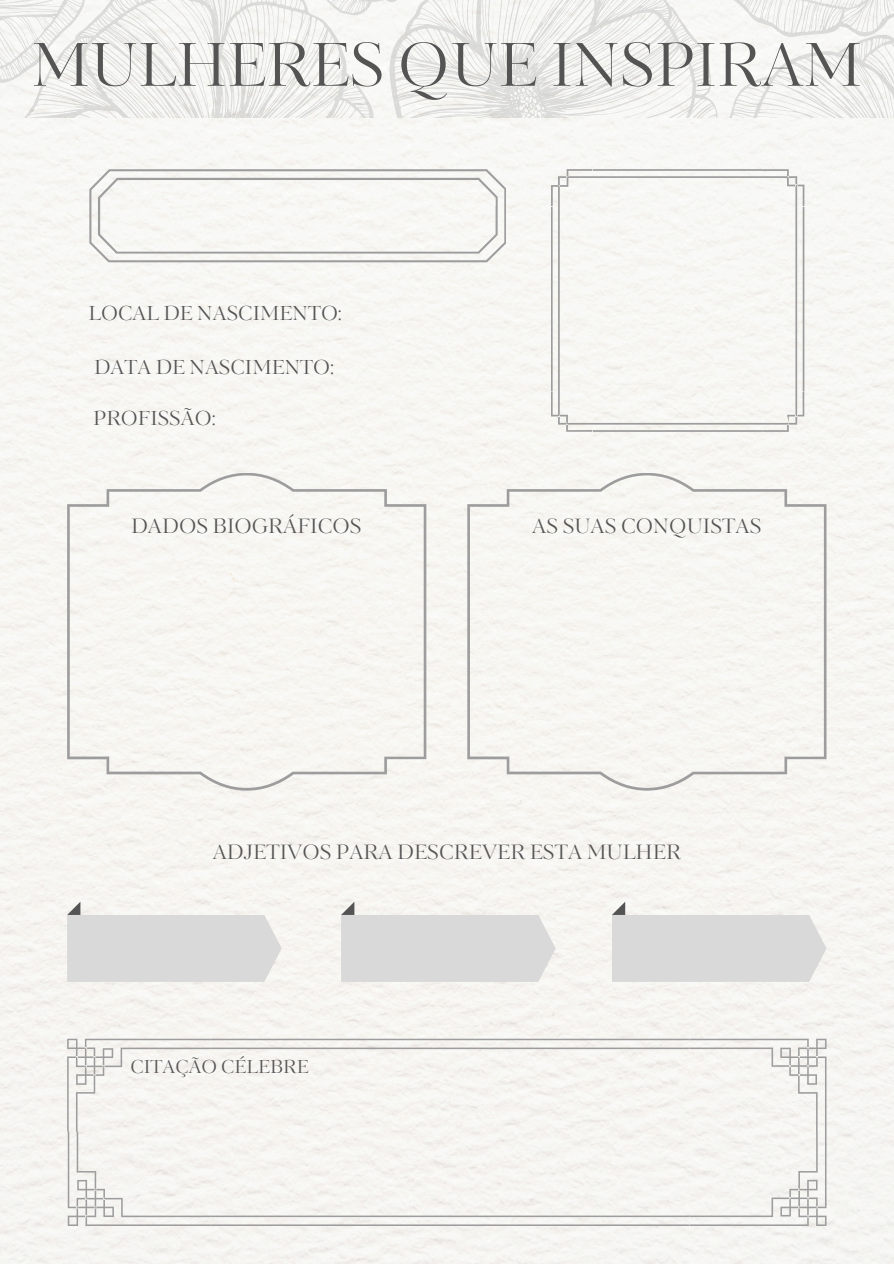
<style>
.page{position:relative;width:894px;height:1264px;background:#fff}
.page>*{position:absolute;margin:0;border:0;box-sizing:border-box;transform-origin:0 0}
.t1{font:59.1px "Kudryashev Display Contrast";color:#545454}
.t2{font:19.95px "Kudryashev Display Contrast";color:#545454}
.t3{font:19.5px "Kudryashev Display Contrast";color:#545454}
.t4{font:18px "Kudryashev Display Contrast";color:#545454}
</style>
<div class="page">
<div style="left:551px;top:169px;width:253px;height:262px;background:#f8f7f3"></div>
<svg style="left:89px;top:169px;width:417px;height:93px"></svg>
<div style="left:67px;top:473px;width:359px;height:317px;background:#f7f6f1"></div>
<svg style="left:0;top:0;width:893px;height:117px"></svg>
<div style="left:467px;top:473px;width:359px;height:317px;background:#f7f6f1"></div>
<svg style="left:67px;top:1038px;width:759px;height:187px;fill:#f5f5f0"></svg>
<svg style="left:67px;top:901px;width:215px;height:80px"></svg>
<svg style="left:341px;top:901px;width:214px;height:80px;background:#dedddc"></svg>
<svg style="left:611px;top:901px;width:215px;height:80px"></svg>
<p class="t1" style="left:31px;top:24px;width:832px">MULHERES QUE INSPIRAM</p>
<h1 class="t3" style="left:88px;top:299px;width:255px">LOCAL DE NASCIMENTO:</h1>
<p class="t3" style="left:94px;top:353px;width:242px">DATA DE NASCIMENTO:</p>
<p class="t3" style="left:93px;top:404px;width:124px">PROFISSÃO:</p>
<p class="t2" style="left:131px;top:512px;width:232px">DADOS BIOGRÁFICOS</p>
<p class="t2" style="left:532px;top:512px;width:231px">AS SUAS CONQUISTAS</p>
<p class="t2" style="left:212px;top:838px;width:469px">ADJETIVOS PARA DESCREVER ESTA MULHER</p>
<p class="t4" style="left:130px;top:1054px;width:180px">CITAÇÃO CÉLEBRE</p>
</div>
